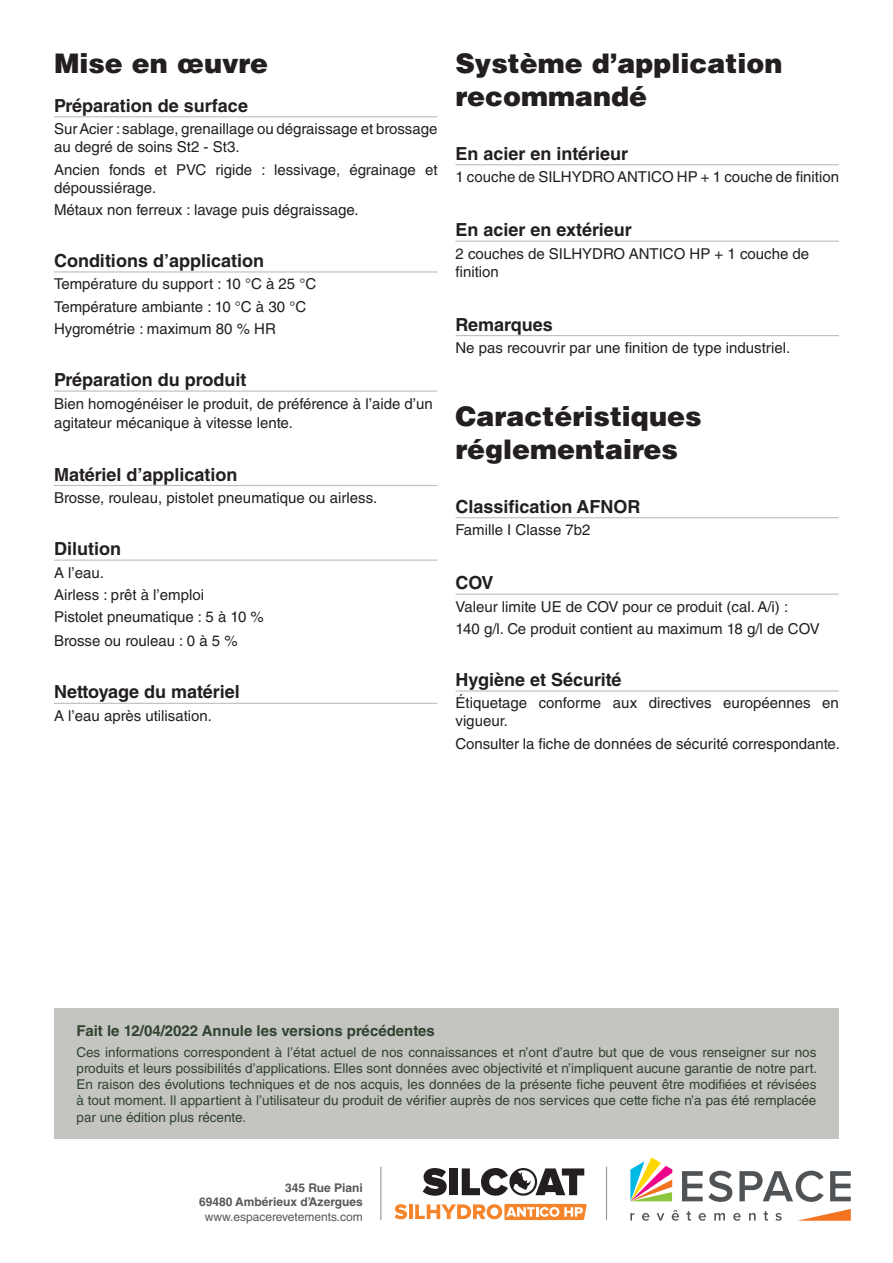
<style>
.page{position:relative;width:893px;height:1263px;background:#fff}
.page>*{position:absolute;margin:0;border:0;box-sizing:border-box;transform-origin:0 0}
.t1{font:900 27px/32.4px "Helvetica LT Std";color:#231f20}
.t2{font:700 18px "Helvetica LT Std";color:#231f20}
.t3{font:15px/22.2px "Helvetica LT Std";color:#231f20}
.t4{font:700 15px "Helvetica LT Std";color:#314330}
.t5{font:13.5px/16.2px "Helvetica LT Std";color:#314330;text-align:justify}
.t6{font:700 12px/14.4px "Helvetica LT Std";color:#57585a;text-align:right}
.t7{font:12px "Helvetica LT Std";color:#57585a}
</style>
<div class="page">
<div style="left:54px;top:1008px;width:785px;height:130px;background:#c4c5c0"></div>
<hr style="left:54px;top:116px;width:383px;height:1px;background:#bcbdc0">
<hr style="left:54px;top:271px;width:383px;height:1px;background:#bcbdc0">
<hr style="left:54px;top:390px;width:383px;height:2px;background:#bcbdc0">
<hr style="left:54px;top:485px;width:383px;height:1px;background:#bcbdc0">
<hr style="left:54px;top:559px;width:383px;height:2px;background:#bcbdc0">
<hr style="left:54px;top:703px;width:383px;height:1px;background:#bcbdc0">
<hr style="left:455px;top:164px;width:384px;height:1px;background:#bcbdc0">
<hr style="left:455px;top:241px;width:384px;height:1px;background:#bcbdc0">
<hr style="left:455px;top:335px;width:384px;height:1px;background:#bcbdc0">
<hr style="left:455px;top:517px;width:384px;height:1px;background:#bcbdc0">
<hr style="left:455px;top:594px;width:384px;height:1px;background:#bcbdc0">
<hr style="left:455px;top:690px;width:384px;height:2px;background:#bcbdc0">
<svg style="left:630px;top:1213px;width:4px;height:7px"></svg>
<svg style="left:642px;top:1213px;width:7px;height:8px"></svg>
<svg style="left:657px;top:1213px;width:7px;height:7px"></svg>
<svg style="left:672px;top:1210px;width:7px;height:11px"></svg>
<svg style="left:686px;top:1211px;width:5px;height:10px"></svg>
<svg style="left:699px;top:1213px;width:7px;height:8px"></svg>
<svg style="left:714px;top:1213px;width:11px;height:7px"></svg>
<svg style="left:733px;top:1213px;width:8px;height:8px"></svg>
<svg style="left:749px;top:1213px;width:7px;height:7px"></svg>
<svg style="left:763px;top:1211px;width:5px;height:10px"></svg>
<svg style="left:775px;top:1213px;width:7px;height:8px"></svg>
<svg style="left:682px;top:1171px;width:50px;height:31px"></svg>
<svg style="left:739px;top:1171px;width:85px;height:31px"></svg>
<svg style="left:830px;top:1171px;width:21px;height:30px"></svg>
<svg style="left:798px;top:1209px;width:53px;height:12px"></svg>
<svg style="left:630px;top:1157px;width:42px;height:44px"></svg>
<hr style="left:606px;top:1167px;width:1px;height:53px;background:#939598">
<hr style="left:380px;top:1167px;width:1px;height:53px;background:#939598">
<svg style="left:395px;top:1204px;width:12px;height:15px"></svg>
<hr style="left:409px;top:1204px;width:4px;height:15px;background:#f5842a">
<svg style="left:415px;top:1204px;width:172px;height:16px"></svg>
<svg style="left:423px;top:1168px;width:24px;height:28px"></svg>
<div style="left:449px;top:1168px;width:8px;height:27px;background:#231f20"></div>
<svg style="left:462px;top:1168px;width:122px;height:28px"></svg>
<h1 class="t1" style="left:54px;top:47px;width:215px">Mise en œuvre</h1>
<p class="t2" style="left:54px;top:95px;width:195px">Préparation de surface</p>
<p class="t3" style="left:54px;top:120px;width:385px;line-height:18px">Sur Acier : sablage, grenaillage ou dégraissage et brossage au degré de soins St2 - St3.</p>
<p class="t3" style="left:54px;top:160px;width:385px;line-height:18px">Ancien fonds et PVC rigide : lessivage, égrainage et dépoussiérage.</p>
<p class="t3" style="left:54px;top:198px;width:306px">Métaux non ferreux : lavage puis dégraissage.</p>
<p class="t2" style="left:54px;top:250px;width:212px">Conditions d’application</p>
<p class="t3" style="left:54px;top:273px;width:264px">Température du support : 10 °C à 25 °C<br>Température ambiante : 10 °C à 30 °C<br>Hygrométrie : maximum 80 % HR</p>
<p class="t2" style="left:54px;top:369px;width:194px">Préparation du produit</p>
<p class="t3" style="left:54px;top:393px;width:380px;line-height:19.8px">Bien homogénéiser le produit, de préférence à l’aide d’un agitateur mécanique à vitesse lente.</p>
<p class="t2" style="left:54px;top:463px;width:185px">Matériel d’application</p>
<p class="t3" style="left:54px;top:486px;width:325px">Brosse, rouleau, pistolet pneumatique ou airless.</p>
<p class="t2" style="left:54px;top:538px;width:68px">Dilution</p>
<p class="t3" style="left:54px;top:561px;width:211px">A l’eau.<br>Airless : prêt à l’emploi<br>Pistolet pneumatique : 5 à 10 %</p>
<p class="t3" style="left:54px;top:630px;width:185px">Brosse ou rouleau : 0 à 5 %</p>
<p class="t2" style="left:54px;top:681px;width:187px">Nettoyage du matériel</p>
<p class="t3" style="left:54px;top:704px;width:160px">A l’eau après utilisation.</p>
<h1 class="t1" style="left:455px;top:47px;width:329px">Système d’application recommandé</h1>
<p class="t2" style="left:455px;top:143px;width:174px">En acier en intérieur</p>
<p class="t3" style="left:455px;top:166px;width:385px">1 couche de SILHYDRO ANTICO HP + 1 couche de finition</p>
<p class="t2" style="left:455px;top:219px;width:178px">En acier en extérieur</p>
<p class="t3" style="left:455px;top:244px;width:355px;line-height:18px">2 couches de SILHYDRO ANTICO HP + 1 couche de finition</p>
<p class="t2" style="left:455px;top:313px;width:99px">Remarques</p>
<p class="t3" style="left:455px;top:337px;width:336px">Ne pas recouvrir par une finition de type industriel.</p>
<h1 class="t1" style="left:455px;top:400px;width:247px">Caractéristiques réglementaires</h1>
<p class="t2" style="left:455px;top:496px;width:187px">Classification AFNOR</p>
<p class="t3" style="left:455px;top:519px;width:137px">Famille I Classe 7b2</p>
<p class="t2" style="left:455px;top:572px;width:40px">COV</p>
<p class="t3" style="left:455px;top:595px;width:366px">Valeur limite UE de COV pour ce produit (cal. A/i) :<br>140 g/l. Ce produit contient au maximum 18 g/l de COV</p>
<p class="t2" style="left:455px;top:669px;width:168px">Hygiène et Sécurité</p>
<p class="t3" style="left:455px;top:694px;width:385px;line-height:18px">Étiquetage conforme aux directives européennes en vigueur.</p>
<p class="t3" style="left:455px;top:732px;width:386px">Consulter la fiche de données de sécurité correspondante.</p>
<p class="t4" style="left:77px;top:1022px;width:360px">Fait le 12/04/2022 Annule les versions précédentes</p>
<p class="t5" style="left:77px;top:1044px;width:742px">Ces informations correspondent à l’état actuel de nos connaissances et n’ont d’autre but que de vous renseigner sur nos produits et leurs possibilités d’applications. Elles sont données avec objectivité et n’impliquent aucune garantie de notre part.<br>En raison des évolutions techniques et de nos acquis, les données de la présente fiche peuvent être modifiées et révisées à tout moment. Il appartient à l’utilisateur du produit de vérifier auprès de nos services que cette fiche n’a pas été remplacée par une édition plus récente.</p>
<p class="t6" style="left:199px;top:1180px;width:165px">345 Rue Piani<br>69480 Ambérieux d’Azergues</p>
<p class="t7" style="left:205px;top:1209px;width:160px">www.espacerevetements.com</p>
</div>
